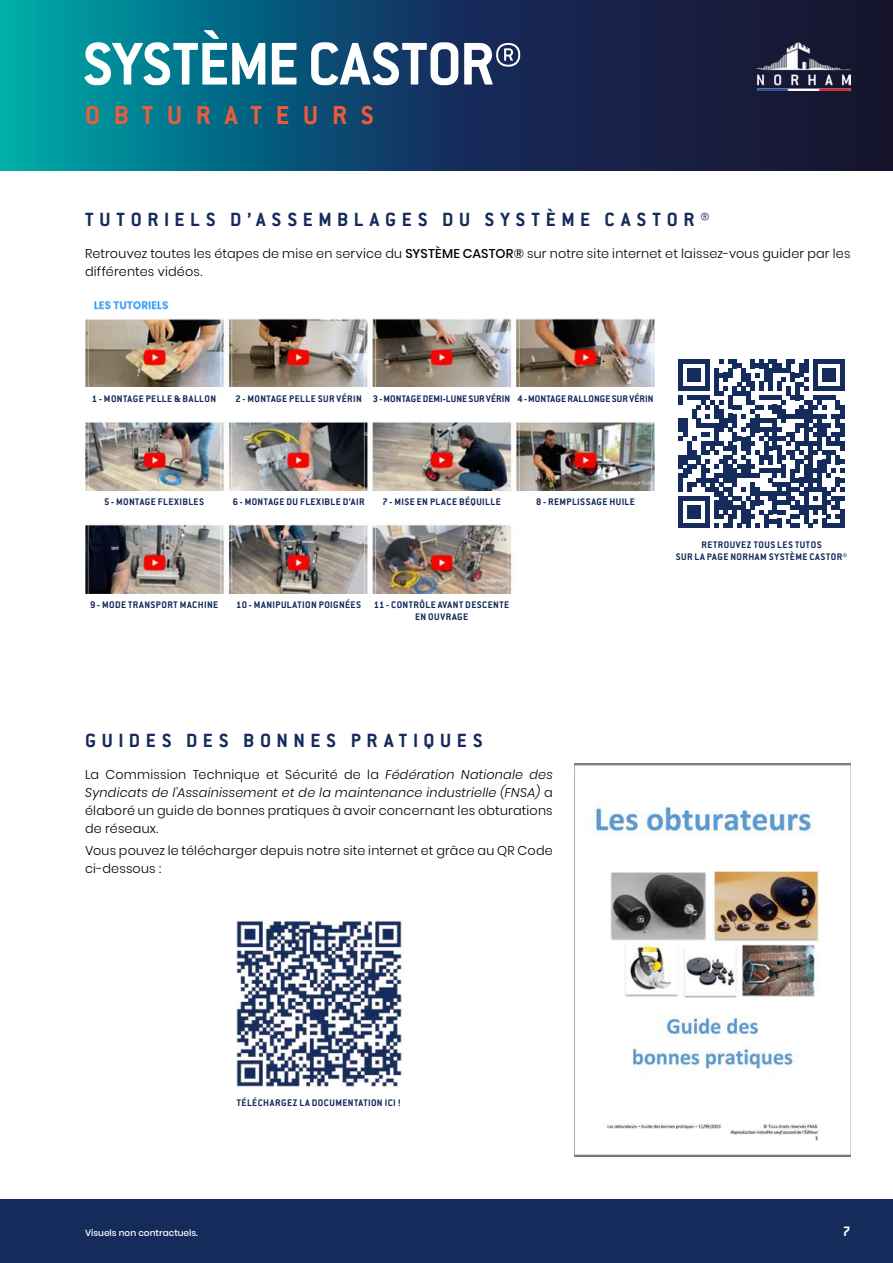
<style>
.page{position:relative;width:893px;height:1263px;background:#fff}
.page>*{position:absolute;margin:0;border:0;box-sizing:border-box;transform-origin:0 0}
.t1{font:700 66px "Conduit ITC";letter-spacing:-.01em;color:#fff}
.t2{font:700 28.5px "Conduit ITC";letter-spacing:.485em;color:#eb5c3b}
.t3{font:700 21px "Conduit ITC";letter-spacing:.27em;color:#152b5b}
.t4{font:700 15px "Conduit ITC";color:#fff}
.t5{font:300 12.75px/18px "Poppins";letter-spacing:.015em;color:#000}
.t6{font:700 10.5px/12px "Conduit ITC";letter-spacing:.035em;color:#152b5b;text-align:center}
.t7{font:700 10.5px "Conduit ITC";letter-spacing:.015em;color:#152b5b}
.t8{font:500 9px "Poppins";color:#fff}
.s1{font-weight:500}
.s2{font-style:italic}
</style>
<div class="page">
<svg style="left:0;top:0;width:893px;height:170px;background:#0d4665"></svg>
<div style="left:0;top:1199px;width:893px;height:64px;background:#152b5b"></div>
<img style="left:756px;top:43px;width:94px;height:47px">
<svg style="left:679px;top:359px;width:165px;height:169px"></svg>
<hr style="left:840px;top:510px;width:4px;height:18px;background:#152b5b">
<img style="left:574px;top:763px;width:276px;height:394px">
<img style="left:236px;top:920px;width:167px;height:168px">
<img style="left:87px;top:301px;width:477px;height:18px">
<img style="left:85px;top:319px;width:570px;height:71px">
<img style="left:85px;top:421px;width:570px;height:70px">
<img style="left:85px;top:523px;width:427px;height:72px">
<div style="left:85px;top:388px;width:138px;height:21px;background:#fff"></div>
<div style="left:230px;top:388px;width:138px;height:21px;background:#fff"></div>
<div style="left:372px;top:388px;width:139px;height:21px;background:#fff"></div>
<div style="left:516px;top:388px;width:139px;height:21px;background:#fff"></div>
<div style="left:85px;top:594px;width:138px;height:21px;background:#fff"></div>
<div style="left:230px;top:594px;width:138px;height:21px;background:#fff"></div>
<div style="left:372px;top:594px;width:139px;height:32px;background:#fff"></div>
<h1 class="t1" style="left:82px;top:24px;width:443px">SYSTÈME CASTOR®</h1>
<h2 class="t2" style="left:85px;top:98px;width:290px">OBTURATEURS</h2>
<h3 class="t3" style="left:85px;top:207px;width:626px">TUTORIELS D’ASSEMBLAGES DU SYSTÈME CASTOR®</h3>
<p class="t5" style="left:85px;top:244px;width:767px">Retrouvez toutes les étapes de mise en service du <span class="s1">SYSTÈME CASTOR®</span> sur notre site internet et laissez-vous guider par les différentes vidéos.</p>
<p class="t6" style="left:92px;top:392px;width:126px">1 - MONTAGE PELLE &amp; BALLON</p>
<p class="t7" style="left:235px;top:392px;width:420px">2 - MONTAGE PELLE SUR VÉRIN 3 - MONTAGE DEMI-LUNE SUR VÉRIN 4 - MONTAGE RALLONGE SUR VÉRIN</p>
<p class="t6" style="left:104px;top:495px;width:102px">5 - MONTAGE FLEXIBLES</p>
<p class="t6" style="left:233px;top:495px;width:133px">6 - MONTAGE DU FLEXIBLE D’AIR</p>
<p class="t6" style="left:382px;top:495px;width:120px">7 - MISE EN PLACE BÉQUILLE</p>
<p class="t6" style="left:536px;top:495px;width:100px">8 - REMPLISSAGE HUILE</p>
<p class="t6" style="left:90px;top:599px;width:130px">9 - MODE TRANSPORT MACHINE</p>
<p class="t6" style="left:415px;top:598px;width:96px;text-align:left;text-indent:-179px">10 - MANIPULATION POIGNÉES 11 - CONTRÔLE AVANT DESCENTE<br>EN OUVRAGE</p>
<p class="t6" style="left:676px;top:539px;width:173px">RETROUVEZ TOUS LES TUTOS<br>SUR LA PAGE NORHAM SYSTÈME CASTOR®</p>
<h3 class="t3" style="left:85px;top:727px;width:399px">GUIDES DES BONNES PRATIQUES</h3>
<p class="t5" style="left:85px;top:765px;width:469px;text-align:justify">La Commission Technique et Sécurité de la <span class="s2">Fédération Nationale des Syndicats de l’Assainissement et de la maintenance industrielle (FNSA)</span> a élaboré un guide de bonnes pratiques à avoir concernant les obturations de réseaux.</p>
<p class="t5" style="left:85px;top:842px;width:469px">Vous pouvez le télécharger depuis notre site internet et grâce au QR Code ci-dessous :</p>
<p class="t6" style="left:237px;top:1096px;width:166px">TÉLÉCHARGEZ LA DOCUMENTATION ICI !</p>
<p class="t8" style="left:85px;top:1227px;width:114px">Visuels non contractuels.</p>
<p class="t4" style="left:843px;top:1222px;width:9px">7</p>
</div>
